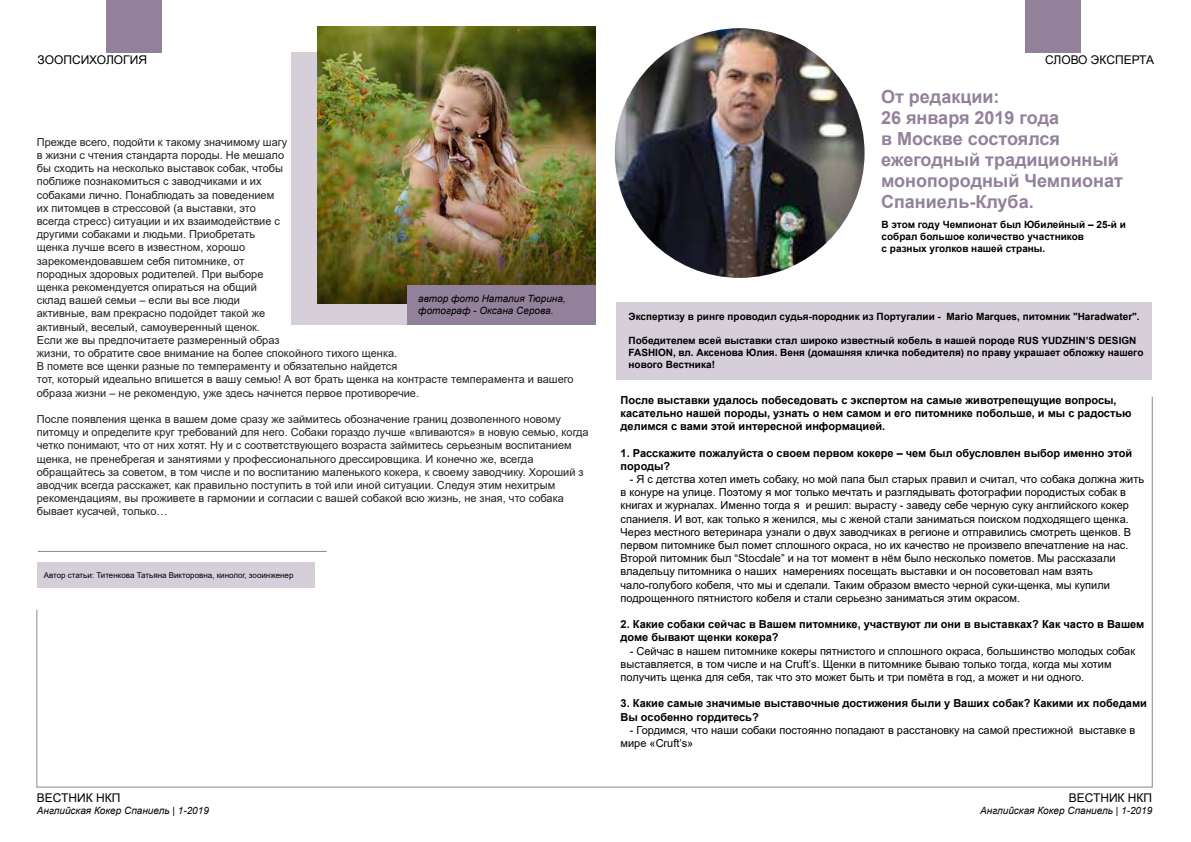
<style>
.page{position:relative;width:1191px;height:842px;background:#fff}
.page>*{position:absolute;margin:0;border:0;box-sizing:border-box;transform-origin:0 0}
.t1{font:700 18px/21px "Arial";color:#93819b}
.t2{font:12px "Arial";color:#000}
.t3{font:11px/13.2px "Arial";color:#221f1f}
.t4{font:11px/13.2px "Arial";color:#000}
.t5{font:700 11px/13.2px "Arial";color:#000}
.t6{font:700 10px/12px "Arial";color:#000}
.t7{font:italic 10px/12px "Arial";color:#000}
.t8{font:8px "Arial";color:#000}
</style>
<div class="page">
<div style="left:291px;top:52px;width:272px;height:273px;background:#d6cfd9"></div>
<img style="left:318px;top:26px;width:277px;height:278px">
<div style="left:37px;top:562px;width:277px;height:25px;background:#d6cfd9"></div>
<svg style="left:36px;top:609px;width:558px;height:179px"></svg>
<svg style="left:594px;top:396px;width:559px;height:392px"></svg>
<img style="left:615px;top:28px;width:249px;height:250px;border-radius:125px">
<div style="left:616px;top:302px;width:536px;height:78px;background:#d6cfd9"></div>
<hr style="left:38px;top:551px;width:289px;height:1px;background:#93819b">
<div style="left:107px;top:0;width:55px;height:52px;background:#93819b"></div>
<div style="left:1025px;top:0;width:55px;height:52px;background:#93819b"></div>
<div style="left:407px;top:285px;width:188px;height:40px;background:#93819b"></div>
<p class="t2" style="left:38px;top:51px;width:111px">ЗООПСИХОЛОГИЯ</p>
<p class="t2" style="left:1045px;top:51px;width:110px">СЛОВО ЭКСПЕРТА</p>
<p class="t3" style="left:37px;top:135px;width:538px">Прежде всего, подойти к такому значимому шагу<br>в жизни с чтения стандарта породы. Не мешало<br>бы сходить на несколько выставок собак, чтобы<br>поближе познакомиться с заводчиками и их<br>собаками лично. Понаблюдать за поведением<br>их питомцев в стрессовой (а выставки, это<br>всегда стресс) ситуации и их взаимодействие с<br>другими собаками и людьми. Приобретать<br>щенка лучше всего в известном, хорошо<br>зарекомендовавшем себя питомнике, от<br>породных здоровых родителей. При выборе<br>щенка рекомендуется опираться на общий<br>склад вашей семьи – если вы все люди<br>активные, вам прекрасно подойдет такой же<br>активный, веселый, самоуверенный щенок.<br>Если же вы предпочитаете размеренный образ<br>жизни, то обратите свое внимание на более спокойного тихого щенка.<br>В помете все щенки разные по темпераменту и обязательно найдется<br>тот, который идеально впишется в вашу семью! А вот брать щенка на контрасте темперамента и вашего образа жизни – не рекомендую, уже здесь начнется первое противоречие.</p>
<p class="t3" style="left:37px;top:412px;width:553px">После появления щенка в вашем доме сразу же займитесь обозначение границ дозволенного новому питомцу и определите круг требований для него. Собаки гораздо лучше «вливаются» в новую семью, когда четко понимают, что от них хотят. Ну и с соответствующего возраста займитесь серьезным воспитанием щенка, не пренебрегая и занятиями у профессионального дрессировщика. И конечно же, всегда обращайтесь за советом, в том числе и по воспитанию маленького кокера, к своему заводчику. Хороший з аводчик всегда расскажет, как правильно поступить в той или иной ситуации. Следуя этим нехитрым рекомендациям, вы проживете в гармонии и согласии с вашей собакой всю жизнь, не зная, что собака бывает кусачей, только…</p>
<p class="t7" style="left:418px;top:293px;width:149px">автор фото Наталия Тюрина, фотограф - Оксана Серова.</p>
<p class="t8" style="left:44px;top:569px;width:251px">Автор статьи: Титенкова Татьяна Викторовна, кинолог, зооинженер</p>
<p class="t2" style="left:37px;top:790px;width:85px">ВЕСТНИК НКП</p>
<p class="t7" style="left:37px;top:805px;width:174px">Английская Кокер Спаниель | 1-2019</p>
<h1 class="t1" style="left:881px;top:86px;width:243px">От редакции:<br>26 января 2019 года<br>в Москве состоялся ежегодный традиционный монопородный Чемпионат<br>Спаниель-Клуба.</h1>
<p class="t6" style="left:881px;top:219px;width:246px">В этом году Чемпионат был Юбилейный – 25-й и собрал большое количество участников<br>с разных уголков нашей страны.</p>
<p class="t6" style="left:628px;top:311px;width:512px">Экспертизу в ринге проводил судья-породник из Португалии - Mario Marques, питомник "Haradwater".</p>
<p class="t6" style="left:628px;top:335px;width:516px">Победителем всей выставки стал широко известный кобель в нашей породе RUS YUDZHIN’S DESIGN<br>FASHION, вл. Аксенова Юлия. Веня (домашняя кличка победителя) по праву украшает обложку нашего нового Вестника!</p>
<p class="t5" style="left:620px;top:393px;width:512px">После выставки удалось побеседовать с экспертом на самые животрепещущие вопросы, касательно нашей породы, узнать о нем самом и его питомнике побольше, и мы с радостью делимся с вами этой интересной информацией.</p>
<p class="t5" style="left:620px;top:446px;width:513px">1. Расскажите пожалуйста о своем первом кокере – чем был обусловлен выбор именно этой породы?</p>
<p class="t4" style="left:620px;top:472px;width:525px;text-indent:9px">- Я с детства хотел иметь собаку, но мой папа был старых правил и считал, что собака должна жить в конуре на улице. Поэтому я мог только мечтать и разглядывать фотографии породистых собак в книгах и журналах. Именно тогда я и решил: вырасту - заведу себе черную суку английского кокер спаниеля. И вот, как только я женился, мы с женой стали заниматься поиском подходящего щенка.<br>Через местного ветеринара узнали о двух заводчиках в регионе и отправились смотреть щенков. В первом питомнике был помет сплошного окраса, но их качество не произвело впечатление на нас.<br>Второй питомник был “Stocdale” и на тот момент в нём было несколько пометов. Мы рассказали владельцу питомника о наших намерениях посещать выставки и он посоветовал нам взять чало-голубого кобеля, что мы и сделали. Таким образом вместо черной суки-щенка, мы купили подрощенного пятнистого кобеля и стали серьезно заниматься этим окрасом.</p>
<p class="t5" style="left:620px;top:618px;width:525px">2. Какие собаки сейчас в Вашем питомнике, участвуют ли они в выставках? Как часто в Вашем доме бывают щенки кокера?</p>
<p class="t4" style="left:620px;top:644px;width:516px;text-indent:9px">- Сейчас в нашем питомнике кокеры пятнистого и сплошного окраса, большинство молодых собак выставляется, в том числе и на Cruft’s. Щенки в питомнике бываю только тогда, когда мы хотим получить щенка для себя, так что это может быть и три помёта в год, а может и ни одного.</p>
<p class="t5" style="left:620px;top:697px;width:528px">3. Какие самые значимые выставочные достижения были у Ваших собак? Какими их победами<br>Вы особенно гордитесь?</p>
<p class="t4" style="left:620px;top:723px;width:516px;text-indent:9px">- Гордимся, что наши собаки постоянно попадают в расстановку на самой престижной выставке в мире «Cruft’s»</p>
<p class="t2" style="left:1068px;top:790px;width:85px">ВЕСТНИК НКП</p>
<p class="t7" style="left:980px;top:805px;width:174px">Английская Кокер Спаниель | 1-2019</p>
</div>
